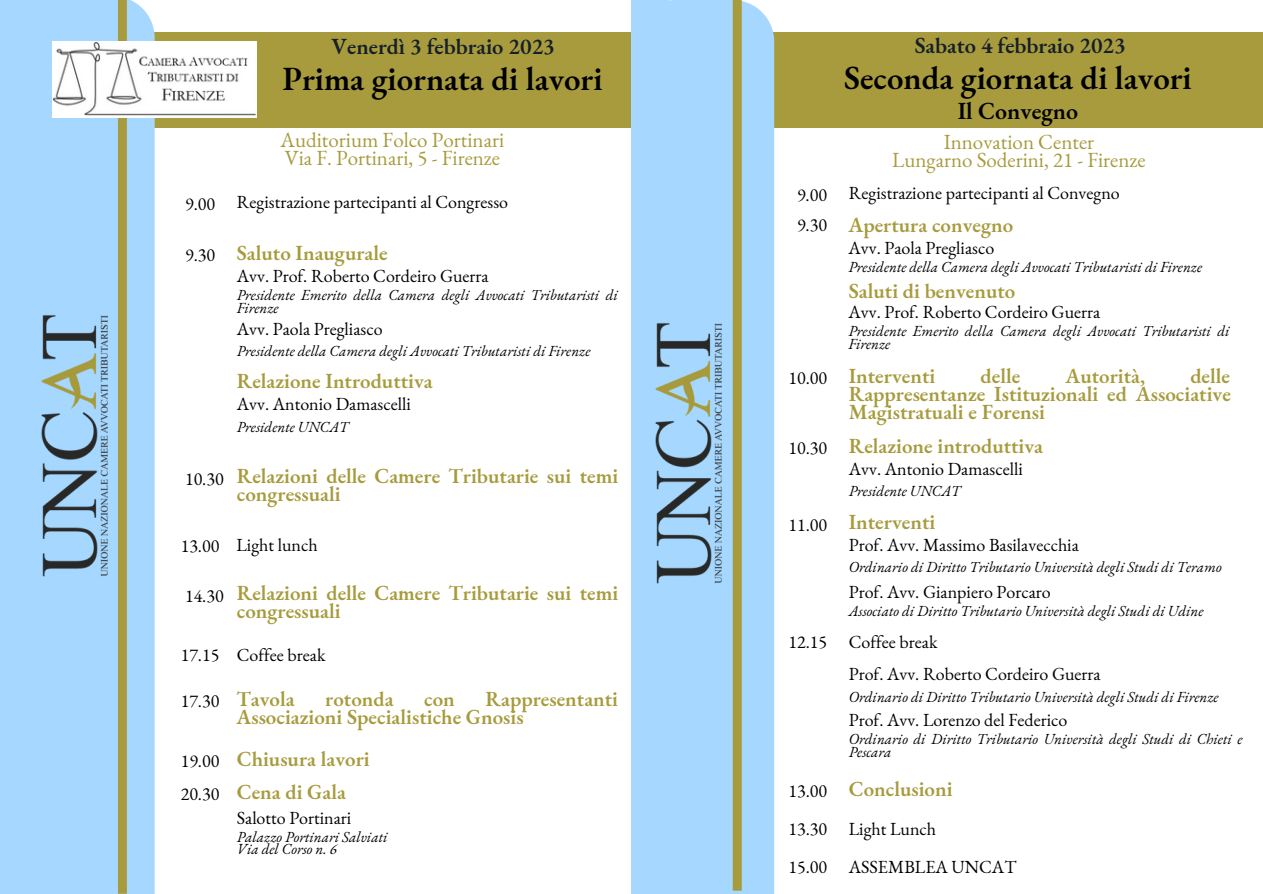
<style>
.page{position:relative;width:1263px;height:894px;background:#fff}
.page>*{position:absolute;margin:0;border:0;box-sizing:border-box;transform-origin:0 0}
.t1{font:600 33px "EB Garamond";color:#000}
.t2{font:600 24px "EB Garamond";color:#000}
.t3{font:600 22.5px "EB Garamond";color:#151f28}
.t4{font:600 21px/18px "EB Garamond";color:#a79b3d}
.t5{font:21px/18px "EB Garamond";color:#a79b3d}
.t6{font:18px/38px "EB Garamond";color:#000}
.t7{font:italic 15px/12.3px "EB Garamond";color:#000}
.s1{font-weight:400;font-size:18px;color:#000}
</style>
<div class="page">
<div style="left:0;top:32px;width:631px;height:95px;background:#a79b3d"></div>
<div style="left:0;top:0;width:155px;height:893px;background:#a6d8ff"></div>
<img style="left:41px;top:315px;width:67px;height:262px">
<div style="left:118px;top:0;width:9px;height:893px;background:#a79b3d"></div>
<img style="left:53px;top:41px;width:204px;height:77px">
<div style="left:630px;top:32px;width:633px;height:95px;background:#a79b3d"></div>
<div style="left:669px;top:0;width:105px;height:893px;background:#a6d8ff"></div>
<div style="left:631px;top:0;width:38px;height:893px;background:#a6d8ff"></div>
<img style="left:655px;top:318px;width:71px;height:272px">
<div style="left:733px;top:0;width:9px;height:890px;background:#a79b3d"></div>
<p class="t6" style="left:185px;top:184px;width:32px">9.00</p>
<p class="t6" style="left:185px;top:236px;width:32px">9.30</p>
<p class="t6" style="left:185px;top:460px;width:40px">10.30</p>
<p class="t6" style="left:181px;top:526px;width:40px">13.00</p>
<p class="t6" style="left:185px;top:576px;width:40px">14.30</p>
<p class="t6" style="left:181px;top:635px;width:40px">17.15</p>
<p class="t6" style="left:181px;top:681px;width:40px">17.30</p>
<p class="t6" style="left:181px;top:743px;width:40px;line-height:33.6px">19.00<br>20.30</p>
<h3 class="t3" style="left:332px;top:31px;width:225px">Venerdì 3 febbraio 2023</h3>
<h1 class="t1" style="left:283px;top:57px;width:322px">Prima giornata di lavori</h1>
<h3 class="t3" style="left:915px;top:31px;width:212px">Sabato 4 febbraio 2023</h3>
<h1 class="t1" style="left:844px;top:55px;width:349px">Seconda giornata di lavori</h1>
<h2 class="t2" style="left:958px;top:95px;width:122px">Il Convegno</h2>
<h3 class="t5" style="left:281px;top:130px;width:225px">Auditorium Folco Portinari<br>Via F. Portinari, 5 - Firenze</h3>
<h3 class="t5" style="left:892px;top:133px;width:255px;text-align:center">Innovation Center<br>Lungarno Soderini, 21 - Firenze</h3>
<p class="t6" style="left:237px;top:182px;width:273px">Registrazione partecipanti al Congresso</p>
<h3 class="t4" style="left:237px;top:244px;width:152px">Saluto Inaugurale</h3>
<p class="t6" style="left:237px;top:257px;width:254px">Avv. Prof. Roberto Cordeiro Guerra</p>
<p class="t7" style="left:237px;top:289px;width:383px">Presidente Emerito della Camera degli Avvocati Tributaristi di<br>Firenze</p>
<p class="t6" style="left:237px;top:309px;width:147px">Avv. Paola Pregliasco</p>
<p class="t7" style="left:237px;top:345px;width:355px">Presidente della Camera degli Avvocati Tributaristi di Firenze</p>
<h3 class="t4" style="left:237px;top:372px;width:198px">Relazione Introduttiva</h3>
<p class="t6" style="left:237px;top:385px;width:176px">Avv. Antonio Damascelli</p>
<p class="t7" style="left:237px;top:420px;width:113px">Presidente UNCAT</p>
<h3 class="t4" style="left:237px;top:466px;width:383px">Relazioni delle Camere Tributarie sui temi congressuali</h3>
<p class="t6" style="left:236px;top:525px;width:83px">Light lunch</p>
<h3 class="t4" style="left:237px;top:583px;width:383px">Relazioni delle Camere Tributarie sui temi congressuali</h3>
<p class="t6" style="left:237px;top:635px;width:90px">Coffee break</p>
<h3 class="t4" style="left:236px;top:689px;width:60px">Tavola</h3>
<h3 class="t4" style="left:325px;top:689px;width:70px">rotonda</h3>
<h3 class="t4" style="left:424px;top:689px;width:32px">con</h3>
<h3 class="t4" style="left:236px;top:689px;width:383px;text-indent:249px">Rappresentanti<br>Associazioni Specialistiche Gnosis</h3>
<h3 class="t4" style="left:237px;top:742px;width:134px;line-height:32.8px">Chiusura lavori<br>Cena di Gala</h3>
<p class="t6" style="left:237px;top:798px;width:116px">Salotto Portinari</p>
<p class="t7" style="left:237px;top:830px;width:152px">Palazzo Portinari Salviati<br>Via del Corso n. 6</p>
<p class="t6" style="left:797px;top:179px;width:32px;line-height:30.8px">9.00<br>9.30</p>
<p class="t6" style="left:849px;top:173px;width:272px">Registrazione partecipanti al Convegno</p>
<h3 class="t4" style="left:848px;top:216px;width:166px">Apertura convegno</h3>
<p class="t6" style="left:848px;top:229px;width:147px">Avv. Paola Pregliasco</p>
<p class="t7" style="left:848px;top:261px;width:355px">Presidente della Camera degli Avvocati Tributaristi di Firenze</p>
<p class="t6" style="left:848px;top:293px;width:254px">Avv. Prof. Roberto Cordeiro Guerra</p>
<p class="t7" style="left:848px;top:325px;width:383px">Presidente Emerito della Camera degli Avvocati Tributaristi di<br>Firenze</p>
<h3 class="t4" style="left:849px;top:281px;width:168px">Saluti di benvenuto</h3>
<p class="t6" style="left:788px;top:358px;width:40px">10.00</p>
<p class="t6" style="left:788px;top:429px;width:40px">10.30</p>
<h3 class="t4" style="left:849px;top:366px;width:384px;text-align:justify;text-indent:342px">delle Rappresentanze Istituzionali ed Associative Magistratuali e Forensi</h3>
<p class="t6" style="left:849px;top:449px;width:176px">Avv. Antonio Damascelli</p>
<p class="t7" style="left:849px;top:484px;width:113px">Presidente UNCAT</p>
<h3 class="t4" style="left:849px;top:366px;width:88px">Interventi</h3>
<h3 class="t4" style="left:980px;top:366px;width:41px">delle</h3>
<h3 class="t4" style="left:1065px;top:366px;width:81px">Autorità,</h3>
<h3 class="t4" style="left:849px;top:436px;width:196px">Relazione introduttiva</h3>
<h3 class="t4" style="left:788px;top:513px;width:148px"><span class="s1">11.00</span> Interventi</h3>
<p class="t6" style="left:849px;top:525px;width:232px">Prof. Avv. Massimo Basilavecchia</p>
<p class="t7" style="left:849px;top:560px;width:374px">Ordinario di Diritto Tributario Università degli Studi di Teramo</p>
<p class="t6" style="left:849px;top:572px;width:204px">Prof. Avv. Gianpiero Porcaro</p>
<p class="t7" style="left:849px;top:604px;width:356px">Associato di Diritto Tributario Università degli Studi di Udine</p>
<p class="t6" style="left:849px;top:625px;width:254px;line-height:32.1px;text-indent:-60px">12.15 Coffee break<br>Prof. Avv. Roberto Cordeiro Guerra</p>
<p class="t7" style="left:849px;top:689px;width:371px">Ordinario di Diritto Tributario Università degli Studi di Firenze</p>
<p class="t6" style="left:849px;top:700px;width:220px">Prof. Avv. Lorenzo del Federico</p>
<p class="t7" style="left:849px;top:732px;width:395px">Ordinario di Diritto Tributario Università degli Studi di Chieti e<br>Pescara</p>
<p class="t6" style="left:788px;top:771px;width:230px">13.00<br>13.30 Light Lunch<br>15.00 ASSEMBLEA UNCAT</p>
<h3 class="t4" style="left:849px;top:779px;width:105px">Conclusioni</h3>
</div>
